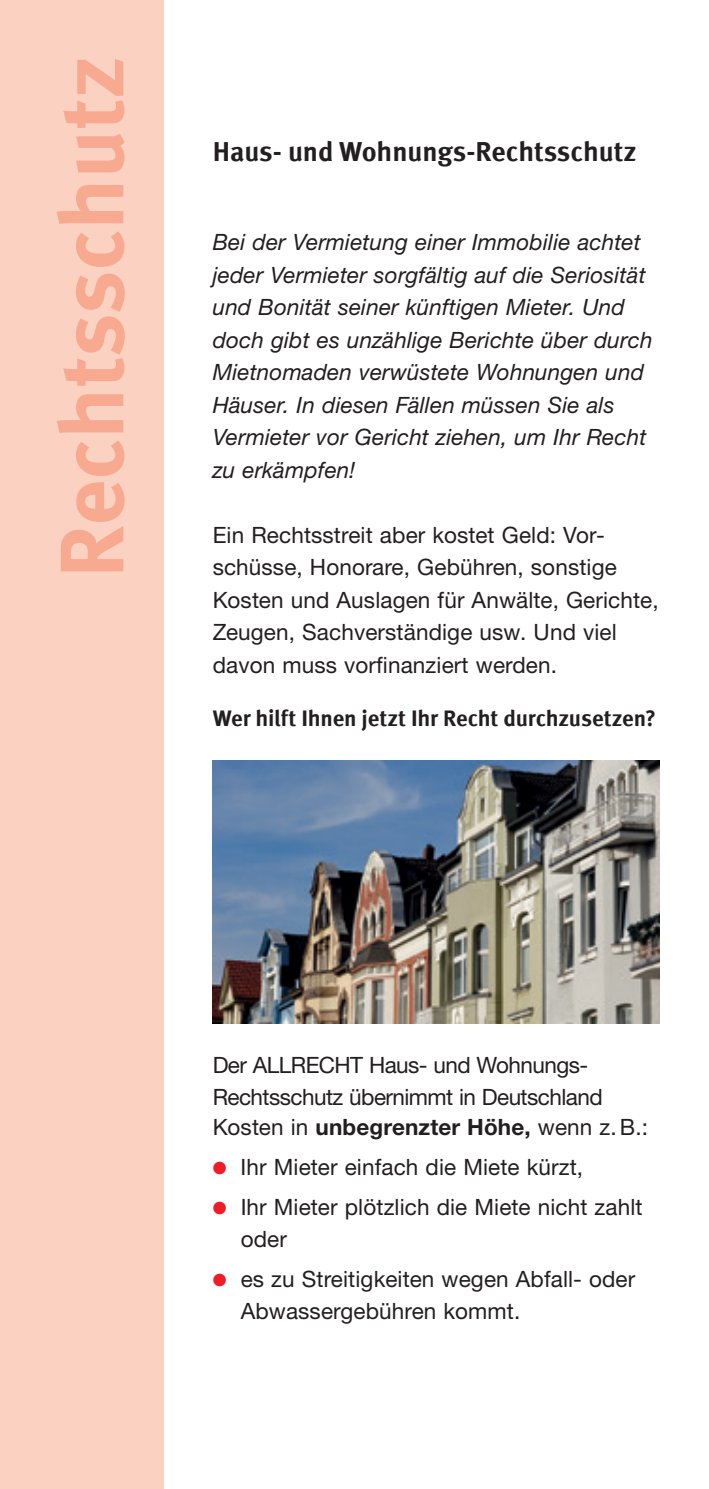
<style>
.page{position:relative;width:709px;height:1489px;background:#fff}
.page>*{position:absolute;margin:0;border:0;box-sizing:border-box;transform-origin:0 0}
.t1{font:700 90px "Meta Offc Pro";letter-spacing:-.005em;color:#f8aa91}
.t2{font:700 27.5px "Meta Offc Pro";color:#231f20}
.t3{font:22.5px/32.5px "Helvetica Neue LTW1 G";letter-spacing:.005em;color:#231f20}
.t4{font:italic 22.5px/32.5px "Helvetica Neue LTW1 G";letter-spacing:.005em;color:#231f20}
.t5{font:22.5px/32.5px "Helvetica Neue LTW1 G";letter-spacing:-.025em;color:#231f20}
.t6{font:700 22.5px "Meta Offc Pro";letter-spacing:-.01em;color:#231f20}
.s1{font-weight:700}
.s2{color:#ee1c28}
</style>
<div class="page">
<div style="left:0;top:0;width:163px;height:1488px;background:#fbd2c2"></div>
<img style="left:213px;top:760px;width:446px;height:263px">
<h1 class="t1" style="left:22px;top:578px;width:524px;rotate:-90deg">Rechtsschutz</h1>
<p class="t2" style="left:213px;top:130px;width:425px">Haus- und Wohnungs-Rechtsschutz</p>
<p class="t4" style="left:213px;top:226px;width:441px">Bei der Vermietung einer Immobilie achtet jeder Vermieter sorgfältig auf die Seriosität und Bonität seiner künftigen Mieter. Und doch gibt es unzählige Berichte über durch Mietnomaden verwüstete Wohnungen und Häuser. In diesen Fällen müssen Sie als Vermieter vor Gericht ziehen, um Ihr Recht zu erkämpfen!</p>
<p class="t3" style="left:213px;top:518px;width:447px">Ein Rechtsstreit aber kostet Geld: Vor&shy;schüsse, Honorare, Gebühren, sonstige Kosten und Auslagen für Anwälte, Gerichte, Zeugen, Sachverständige usw. Und viel davon muss vorfinanziert werden.</p>
<p class="t6" style="left:213px;top:701px;width:445px">Wer hilft Ihnen jetzt Ihr Recht durchzusetzen?</p>
<p class="t5" style="left:213px;top:1048px;width:391px">Der ALLRECHT Haus- und Wohnungs-<br>Rechtsschutz übernimmt in Deutschland</p>
<p class="t3" style="left:213px;top:1110px;width:437px">Kosten in <span class="s1">unbegrenzter Höhe,</span> wenn z.B.:</p>
<p class="t3" style="left:213px;top:1150px;width:372px"><span class="s2">●</span> Ihr Mieter einfach die Miete kürzt,</p>
<p class="t3" style="left:241px;top:1190px;width:403px;text-indent:-28px"><span class="s2">●</span> Ihr Mieter plötzlich die Miete nicht zahlt oder</p>
<p class="t3" style="left:241px;top:1262px;width:396px;text-indent:-28px"><span class="s2">●</span> es zu Streitigkeiten wegen Abfall- oder<br>Abwassergebühren kommt.</p>
</div>
